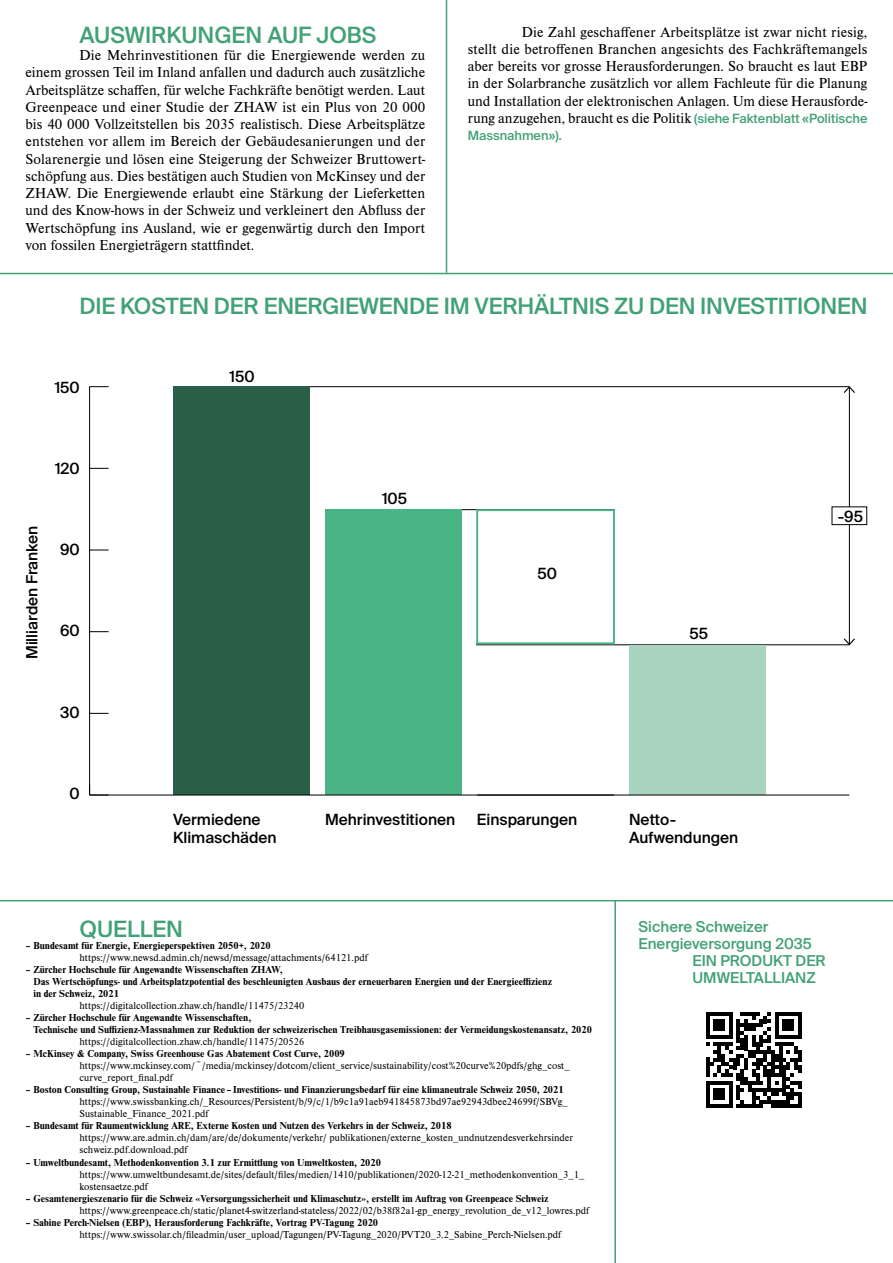
<style>
.page{position:relative;width:893px;height:1263px;background:#fff}
.page>*{position:absolute;margin:0;border:0;box-sizing:border-box;transform-origin:0 0}
.t1{font:500 22.5px "Suisse Intl";letter-spacing:-.01em;color:#42a177}
.t2{font:500 15.45px/17.4px "Suisse Intl";color:#000}
.t3{font:15px/17.2px "Nimbus Rom D";color:#000;text-align:justify}
.t4{font:500 15px "Suisse Intl";color:#42a177}
.t5{font:500 12.75px "Suisse Intl";color:#42a177}
.t6{font:10.5px/12px "Nimbus Rom D";color:#000}
.t7{font:700 10.5px/12px "Nimbus Rom D";color:#000}
.s1{font-family:"Suisse Intl";font-weight:500;font-size:12.75px;color:#42a177}
</style>
<div class="page">
<hr style="left:0;top:273px;width:893px;height:1px;background:#42a177">
<hr style="left:446px;top:0;width:1px;height:273px;background:#42a177">
<hr style="left:173px;top:386px;width:676px;height:1px;background:#000">
<hr style="left:325px;top:509px;width:290px;height:1px;background:#000">
<hr style="left:476px;top:644px;width:373px;height:1px;background:#000">
<hr style="left:89px;top:387px;width:1px;height:408px;background:#000">
<svg style="left:90px;top:713px;width:19px;height:1px"></svg>
<svg style="left:90px;top:631px;width:19px;height:1px"></svg>
<svg style="left:90px;top:549px;width:19px;height:1px"></svg>
<svg style="left:90px;top:468px;width:19px;height:1px"></svg>
<svg style="left:90px;top:386px;width:19px;height:1px"></svg>
<div style="left:629px;top:645px;width:137px;height:150px;background:#a8d4c0"></div>
<hr style="left:477px;top:795px;width:137px;height:1px;background:#000">
<div style="left:325px;top:509px;width:137px;height:286px;background:#4ab485"></div>
<div style="left:173px;top:387px;width:137px;height:408px;background:#285f46"></div>
<div style="left:476px;top:509px;width:139px;height:135px;border:2px solid #4ab485"></div>
<hr style="left:90px;top:794px;width:759px;height:1px;background:#000">
<svg style="left:90px;top:785px;width:19px;height:10px"></svg>
<hr style="left:849px;top:387px;width:1px;height:257px;background:#000">
<svg style="left:842px;top:386px;width:13px;height:8px"></svg>
<svg style="left:842px;top:637px;width:13px;height:9px"></svg>
<div style="left:831px;top:506px;width:36px;height:19px;background:#fff;border:1px solid #000"></div>
<hr style="left:0;top:900px;width:893px;height:1px;background:#42a177">
<hr style="left:614px;top:901px;width:2px;height:362px;background:#42a177">
<svg style="left:706px;top:1012px;width:96px;height:96px"></svg>
<h1 class="t1" style="left:80px;top:22px;width:299px">AUSWIRKUNGEN AUF JOBS</h1>
<p class="t3" style="left:26px;top:47px;width:401px;text-indent:54px">Die Mehrinvestitionen für die Energiewende werden zu einem grossen Teil im Inland anfallen und dadurch auch zusätzliche Arbeitsplätze schaffen, für welche Fachkräfte benötigt werden. Laut Greenpeace und einer Studie der ZHAW ist ein Plus von 20 000 bis 40 000 Vollzeitstellen bis 2035 realistisch. Diese Arbeitsplätze entstehen vor allem im Bereich der Gebäudesanierungen und der Solarenergie und lösen eine Steigerung der Schweizer Bruttowert&shy;schöpfung aus. Dies bestätigen auch Studien von McKinsey und der ZHAW. Die Energiewende erlaubt eine Stärkung der Lieferketten und des Know-hows in der Schweiz und verkleinert den Abfluss der Wertschöpfung ins Ausland, wie er gegenwärtig durch den Import von fossilen Energieträgern stattfindet.</p>
<p class="t3" style="left:468px;top:23px;width:401px;text-indent:54px">Die Zahl geschaffener Arbeitsplätze ist zwar nicht riesig, stellt die betroffenen Branchen angesichts des Fachkräftemangels aber bereits vor grosse Herausforderungen. So braucht es laut EBP in der Solarbranche zusätzlich vor allem Fachleute für die Planung und Installation der elektronischen Anlagen. Um diese Herausforde&shy;rung anzugehen, braucht es die Politik <span class="s1">(siehe Faktenblatt «Politische</span></p>
<p class="t5" style="left:468px;top:128px;width:96px">Massnahmen»).</p>
<h1 class="t1" style="left:80px;top:293px;width:789px">DIE KOSTEN DER ENERGIEWENDE IM VERHÄLTNIS ZU DEN INVESTITIONEN</h1>
<p class="t2" style="left:55px;top:378px;width:27px">150</p>
<p class="t2" style="left:55px;top:460px;width:26px">120</p>
<p class="t2" style="left:23px;top:659px;width:135px;rotate:-90deg">Milliarden Franken</p>
<p class="t2" style="left:60px;top:541px;width:21px">90</p>
<p class="t2" style="left:60px;top:622px;width:21px">60</p>
<p class="t2" style="left:60px;top:703px;width:21px">30</p>
<p class="t2" style="left:70px;top:785px;width:12px">0</p>
<p class="t2" style="left:229px;top:368px;width:27px">150</p>
<p class="t2" style="left:382px;top:490px;width:27px">105</p>
<p class="t2" style="left:538px;top:565px;width:21px">50</p>
<p class="t2" style="left:689px;top:625px;width:20px">55</p>
<p class="t2" style="left:173px;top:811px;width:105px">Vermiedene<br>Klimaschäden</p>
<p class="t2" style="left:325px;top:811px;width:132px">Mehrinvestitionen</p>
<p class="t2" style="left:477px;top:811px;width:102px">Einsparungen</p>
<p class="t2" style="left:629px;top:811px;width:111px">Netto-<br>Aufwendungen</p>
<p class="t2" style="left:838px;top:508px;width:27px">-95</p>
<h1 class="t1" style="left:80px;top:916px;width:105px">QUELLEN</h1>
<p class="t7" style="left:26px;top:940px;width:247px">– Bundesamt für Energie, Energieperspektiven 2050+, 2020</p>
<p class="t6" style="left:80px;top:952px;width:290px">https://www.newsd.admin.ch/newsd/message/attachments/64121.pdf</p>
<p class="t7" style="left:33px;top:964px;width:520px;text-indent:-8px">– Zürcher Hochschule für Angewandte Wissenschaften ZHAW,<br>Das Wertschöpfungs- und Arbeitsplatzpotential des beschleunigten Ausbaus der erneuerbaren Energien und der Energieeffizienz in der Schweiz, 2021</p>
<p class="t6" style="left:80px;top:1000px;width:226px">https://digitalcollection.zhaw.ch/handle/11475/23240</p>
<p class="t7" style="left:33px;top:1012px;width:560px;text-indent:-8px">– Zürcher Hochschule für Angewandte Wissenschaften,<br>Technische und Suffizienz-Massnahmen zur Reduktion der schweizerischen Treibhausgasemissionen: der Vermeidungskostenansatz, 2020</p>
<p class="t6" style="left:80px;top:1036px;width:226px">https://digitalcollection.zhaw.ch/handle/11475/20526</p>
<p class="t7" style="left:26px;top:1048px;width:321px">– McKinsey &amp; Company, Swiss Greenhouse Gas Abatement Cost Curve, 2009</p>
<p class="t6" style="left:80px;top:1060px;width:492px">https://www.mckinsey.com/~/media/mckinsey/dotcom/client_service/sustainability/cost%20curve%20pdfs/ghg_cost_ curve_report_final.pdf</p>
<p class="t7" style="left:26px;top:1084px;width:540px">– Boston Consulting Group, Sustainable Finance – Investitions- und Finanzierungsbedarf für eine klimaneutrale Schweiz 2050, 2021</p>
<p class="t6" style="left:80px;top:1096px;width:490px">https://www.swissbanking.ch/_Resources/Persistent/b/9/c/1/b9c1a91aeb941845873bd97ae92943dbee24699f/SBVg_<br>Sustainable_Finance_2021.pdf</p>
<p class="t7" style="left:26px;top:1120px;width:428px">– Bundesamt für Raumentwicklung ARE, Externe Kosten und Nutzen des Verkehrs in der Schweiz, 2018</p>
<p class="t6" style="left:80px;top:1132px;width:495px">https://www.are.admin.ch/dam/are/de/dokumente/verkehr/ publikationen/externe_kosten_undnutzendesverkehrsinder schweiz.pdf.download.pdf</p>
<p class="t7" style="left:26px;top:1156px;width:357px">– Umweltbundesamt, Methodenkonvention 3.1 zur Ermittlung von Umweltkosten, 2020</p>
<p class="t6" style="left:80px;top:1168px;width:506px">https://www.umweltbundesamt.de/sites/default/files/medien/1410/publikationen/2020-12-21_methodenkonvention_3_1_ kostensaetze.pdf</p>
<p class="t7" style="left:26px;top:1192px;width:525px">– Gesamtenergieszenario für die Schweiz «Versorgungssicherheit und Klimaschutz», erstellt im Auftrag von Greenpeace Schweiz</p>
<p class="t6" style="left:80px;top:1204px;width:511px">https://www.greenpeace.ch/static/planet4-switzerland-stateless/2022/02/b38f82a1-gp_energy_revolution_de_v12_lowres.pdf</p>
<p class="t7" style="left:26px;top:1216px;width:354px">– Sabine Perch-Nielsen (EBP), Herausforderung Fachkräfte, Vortrag PV-Tagung 2020</p>
<p class="t6" style="left:80px;top:1228px;width:483px">https://www.swissolar.ch/fileadmin/user_upload/Tagungen/PV-Tagung_2020/PVT20_3.2_Sabine_Perch-Nielsen.pdf</p>
<p class="t4" style="left:638px;top:917px;width:131px">Sichere Schweizer</p>
<p class="t4" style="left:638px;top:935px;width:175px">Energieversorgung 2035</p>
<p class="t4" style="left:692px;top:952px;width:135px">EIN PRODUKT DER</p>
<p class="t4" style="left:692px;top:969px;width:125px">UMWELTALLIANZ</p>
</div>
